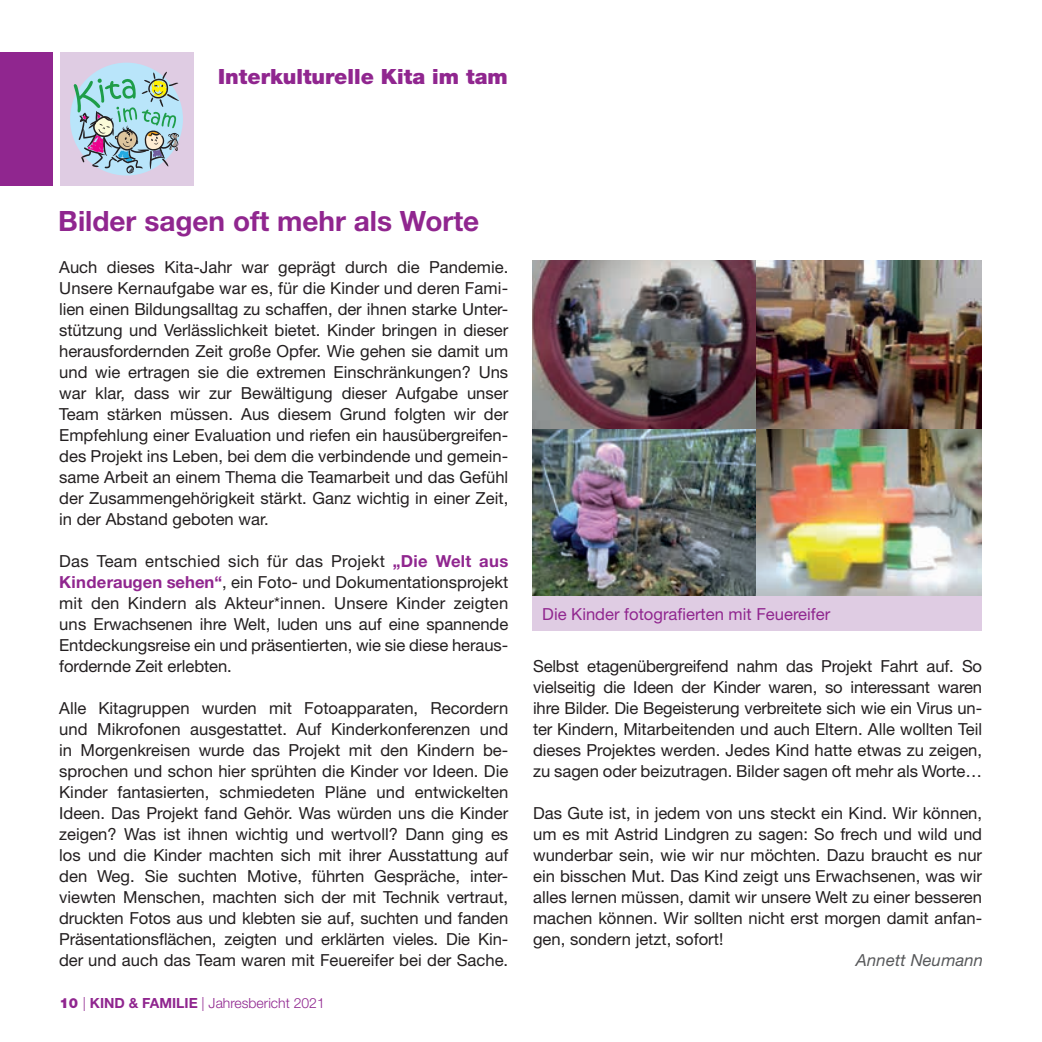
<style>
.page{position:relative;width:1042px;height:1042px;background:#fff}
.page>*{position:absolute;margin:0;border:0;box-sizing:border-box;transform-origin:0 0}
.t1{font:700 28px "Helvetica Neue";color:#90268f}
.t2{font:900 21px "Helvetica Neue";color:#90268f}
.t3{font:16.62px/21px "Helvetica Neue";color:#231f20;text-align:justify}
.t4{font:16.62px "Helvetica Neue";color:#90268f}
.t5{font:italic 16.62px "Helvetica Neue";letter-spacing:.01em;color:#57585a}
.t6{font:300 14px "Helvetica Neue";color:#90268f}
.s1{font-weight:700;color:#90268f}
.s2{font-weight:900}
.s3{font-weight:700}
</style>
<div class="page">
<img style="left:532px;top:261px;width:225px;height:168px">
<img style="left:757px;top:261px;width:224px;height:168px">
<img style="left:532px;top:429px;width:225px;height:167px">
<img style="left:757px;top:429px;width:224px;height:167px">
<div style="left:60px;top:52px;width:133px;height:134px;background:#dfcce3"></div>
<div style="left:70px;top:63px;width:113px;height:112px;background:#b9e5fa;border-radius:50%"></div>
<svg style="left:74px;top:71px;width:106px;height:102px"></svg>
<div style="left:0;top:52px;width:52px;height:134px;background:#90268f"></div>
<div style="left:532px;top:596px;width:449px;height:34px;background:#dfcce3"></div>
<p class="t2" style="left:218px;top:64px;width:291px">Interkulturelle Kita im tam</p>
<h1 class="t1" style="left:58px;top:204px;width:422px">Bilder sagen oft mehr als Worte</h1>
<p class="t3" style="left:59px;top:256px;width:450px">Auch dieses Kita-Jahr war geprägt durch die Pandemie.<br>Unsere Kernaufgabe war es, für die Kinder und deren Fami&shy;lien einen Bildungsalltag zu schaffen, der ihnen starke Unter&shy;stützung und Verlässlichkeit bietet. Kinder bringen in dieser herausfordernden Zeit große Opfer. Wie gehen sie damit um und wie ertragen sie die extremen Einschränkungen? Uns war klar, dass wir zur Bewältigung dieser Aufgabe unser Team stärken müssen. Aus diesem Grund folgten wir der Empfehlung einer Evaluation und riefen ein hausübergreifen&shy;des Projekt ins Leben, bei dem die verbindende und gemein&shy;same Arbeit an einem Thema die Teamarbeit und das Gefühl der Zusammengehörigkeit stärkt. Ganz wichtig in einer Zeit, in der Abstand geboten war.</p>
<p class="t3" style="left:59px;top:550px;width:450px">Das Team entschied sich für das Projekt <span class="s1">„Die Welt aus Kinderaugen sehen“</span>, ein Foto- und Dokumentationsprojekt mit den Kindern als Akteur*innen. Unsere Kinder zeigten uns Erwachsenen ihre Welt, luden uns auf eine spannende Entdeckungsreise ein und präsentierten, wie sie diese heraus&shy;fordernde Zeit erlebten.</p>
<p class="t3" style="left:59px;top:697px;width:450px">Alle Kitagruppen wurden mit Fotoapparaten, Recordern und Mikrofonen ausgestattet. Auf Kinderkonferenzen und in Morgenkreisen wurde das Projekt mit den Kindern be&shy;sprochen und schon hier sprühten die Kinder vor Ideen. Die Kinder fantasierten, schmiedeten Pläne und entwickelten Ideen. Das Projekt fand Gehör. Was würden uns die Kinder zeigen? Was ist ihnen wichtig und wertvoll? Dann ging es los und die Kinder machten sich mit ihrer Ausstattung auf den Weg. Sie suchten Motive, führten Gespräche, inter&shy;viewten Menschen, machten sich der mit Technik vertraut, druckten Fotos aus und klebten sie auf, suchten und fanden Präsentationsflächen, zeigten und erklärten vieles. Die Kin&shy;der und auch das Team waren mit Feuereifer bei der Sache.</p>
<p class="t6" style="left:60px;top:994px;width:267px"><span class="s2">10</span> | <span class="s3">KIND &amp; FAMILIE</span> | Jahresbericht 2021</p>
<p class="t4" style="left:542px;top:604px;width:289px">Die Kinder fotografierten mit Feuereifer</p>
<p class="t3" style="left:533px;top:655px;width:450px">Selbst etagenübergreifend nahm das Projekt Fahrt auf. So vielseitig die Ideen der Kinder waren, so interessant waren ihre Bilder. Die Begeisterung verbreitete sich wie ein Virus un&shy;ter Kindern, Mitarbeitenden und auch Eltern. Alle wollten Teil dieses Projektes werden. Jedes Kind hatte etwas zu zeigen, zu sagen oder beizutragen. Bilder sagen oft mehr als Worte…</p>
<p class="t3" style="left:533px;top:802px;width:450px">Das Gute ist, in jedem von uns steckt ein Kind. Wir können, um es mit Astrid Lindgren zu sagen: So frech und wild und wunderbar sein, wie wir nur möchten. Dazu braucht es nur ein bisschen Mut. Das Kind zeigt uns Erwachsenen, was wir alles lernen müssen, damit wir unsere Welt zu einer besseren machen können. Wir sollten nicht erst morgen damit anfan&shy;gen, sondern jetzt, sofort!</p>
<p class="t5" style="left:856px;top:950px;width:129px">Annett Neumann</p>
</div>
